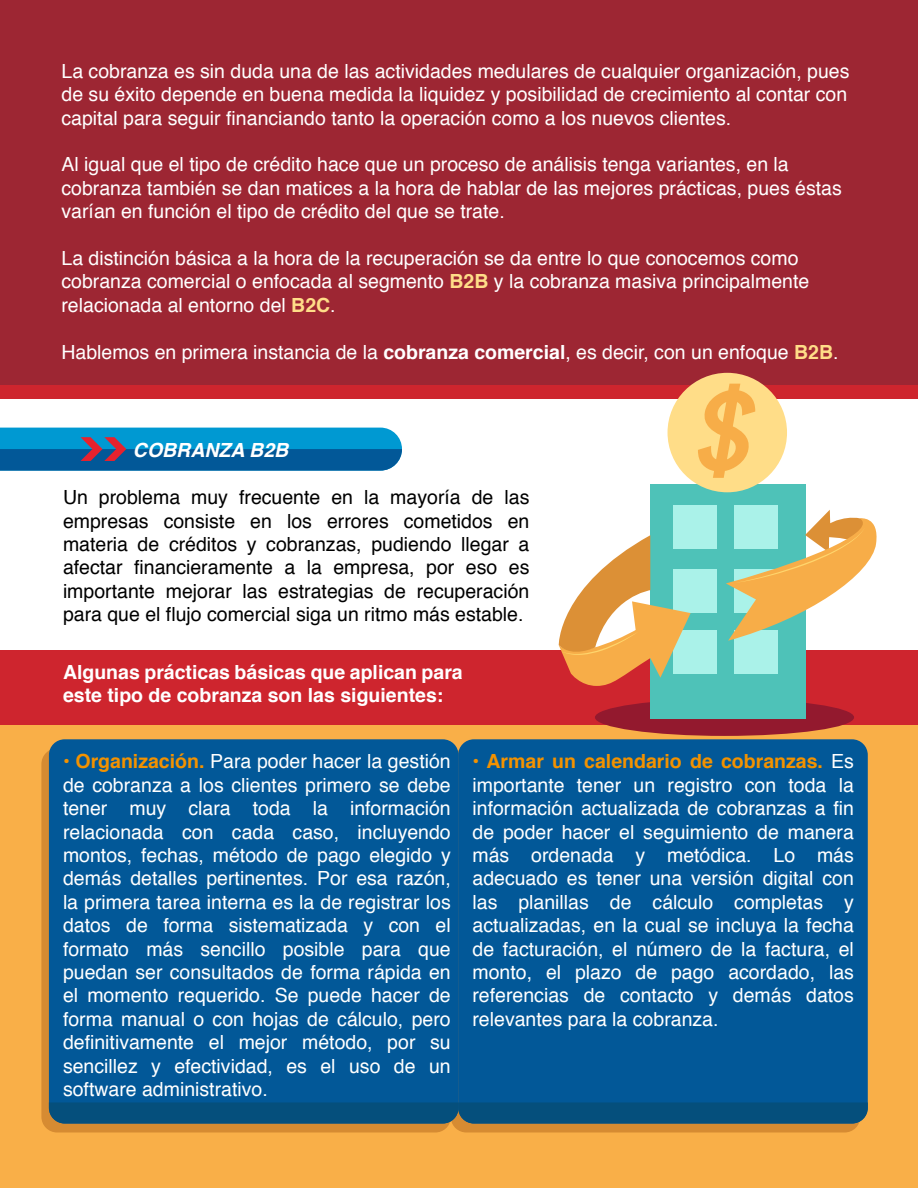
<style>
.page{position:relative;width:918px;height:1188px;background:#fff}
.page>*{position:absolute;margin:0;border:0;box-sizing:border-box;transform-origin:0 0}
.t1{font:italic 700 120.6px "Caviar Dreams";color:#f7ad48}
.t2{font:19.5px/23.4px "Helvetica";color:#fff;text-align:justify}
.t3{font:19.5px/23.4px "Helvetica";color:#000;text-align:justify}
.t4{font:700 19.5px/23.4px "Helvetica";color:#fff}
.t5{font:italic 700 19.5px "Helvetica";color:#fff}
.s1{font-weight:700;color:#fd8}
.s2{font-weight:700}
.s3{font-weight:700;color:#f39200}
</style>
<div class="page">
<div style="left:0;top:712px;width:917px;height:476px;background:#f9af48"></div>
<svg style="left:41px;top:749px;width:818px;height:383px;fill:#d68b32"></svg>
<div style="left:49px;top:739px;width:410px;height:385px;background:#025898;border-radius:16px"></div>
<div style="left:0;top:650px;width:918px;height:75px;background:#ce252e"></div>
<div style="left:0;top:0;width:918px;height:385px;background:#9d2633"></div>
<div style="left:0;top:385px;width:918px;height:13px;background:#ce252e"></div>
<div style="left:595px;top:699px;width:259px;height:37px;background:#93192e;border-radius:50%"></div>
<div style="left:650px;top:484px;width:156px;height:235px;background:#4ec2b8"></div>
<div style="left:673px;top:505px;width:43px;height:44px;background:#aaf2e9"></div>
<div style="left:734px;top:505px;width:44px;height:44px;background:#aaf2e9"></div>
<div style="left:673px;top:570px;width:43px;height:43px;background:#aaf2e9"></div>
<div style="left:673px;top:630px;width:43px;height:43px;background:#aaf2e9"></div>
<div style="left:734px;top:630px;width:44px;height:43px;background:#aaf2e9"></div>
<svg style="left:558px;top:535px;width:133px;height:151px"></svg>
<div style="left:668px;top:373px;width:119px;height:119px;background:#fd8;border-radius:50%"></div>
<svg style="left:726px;top:510px;width:151px;height:131px"></svg>
<div style="left:458px;top:739px;width:410px;height:385px;background:#025898;border-radius:16px"></div>
<svg style="left:49px;top:1102px;width:819px;height:22px"></svg>
<svg style="left:0;top:428px;width:402px;height:43px"></svg>
<p class="t2" style="left:61px;top:60px;width:789px">La cobranza es sin duda una de las actividades medulares de cualquier organización, pues de su éxito depende en buena medida la liquidez y posibilidad de crecimiento al contar con capital para seguir financiando tanto la operación como a los nuevos clientes.</p>
<p class="t2" style="left:61px;top:153px;width:782px;text-align:left">Al igual que el tipo de crédito hace que un proceso de análisis tenga variantes, en la cobranza también se dan matices a la hora de hablar de las mejores prácticas, pues éstas varían en función el tipo de crédito del que se trate.</p>
<p class="t2" style="left:61px;top:247px;width:749px;text-align:left">La distinción básica a la hora de la recuperación se da entre lo que conocemos como cobranza comercial o enfocada al segmento <span class="s1">B2B</span> y la cobranza masiva principalmente relacionada al entorno del <span class="s1">B2C</span>.</p>
<p class="t2" style="left:61px;top:341px;width:779px">Hablemos en primera instancia de la <span class="s2">cobranza comercial</span>, es decir, con un enfoque <span class="s1">B2B</span>.</p>
<p class="t5" style="left:133px;top:434px;width:157px">COBRANZA B2B</p>
<p class="t3" style="left:63px;top:486px;width:468px">Un problema muy frecuente en la mayoría de las empresas consiste en los errores cometidos en materia de créditos y cobranzas, pudiendo llegar a afectar financieramente a la empresa, por eso es importante mejorar las estrategias de recuperación para que el flujo comercial siga un ritmo más estable.</p>
<p class="t4" style="left:63px;top:660px;width:401px">Algunas prácticas básicas que aplican para este tipo de cobranza son las siguientes:</p>
<h1 class="t1" style="left:690px;top:360px;width:58px">$</h1>
<p class="t2" style="left:63px;top:750px;width:389px"><span class="s3">• Organización.</span> Para poder hacer la gestión de cobranza a los clientes primero se debe tener muy clara toda la información relacionada con cada caso, incluyendo montos, fechas, método de pago elegido y demás detalles pertinentes. Por esa razón, la primera tarea interna es la de registrar los datos de forma sistematizada y con el formato más sencillo posible para que puedan ser consultados de forma rápida en el momento requerido. Se puede hacer de forma manual o con hojas de cálculo, pero definitivamente el mejor método, por su sencillez y efectividad, es el uso de un software administrativo.</p>
<p class="t2" style="left:472px;top:750px;width:383px"><span class="s3">• Armar un calendario de cobranzas.</span> Es importante tener un registro con toda la información actualizada de cobranzas a fin de poder hacer el seguimiento de manera más ordenada y metódica. Lo más adecuado es tener una versión digital con las planillas de cálculo completas y actualizadas, en la cual se incluya la fecha de facturación, el número de la factura, el monto, el plazo de pago acordado, las referencias de contacto y demás datos relevantes para la cobranza.</p>
</div>
